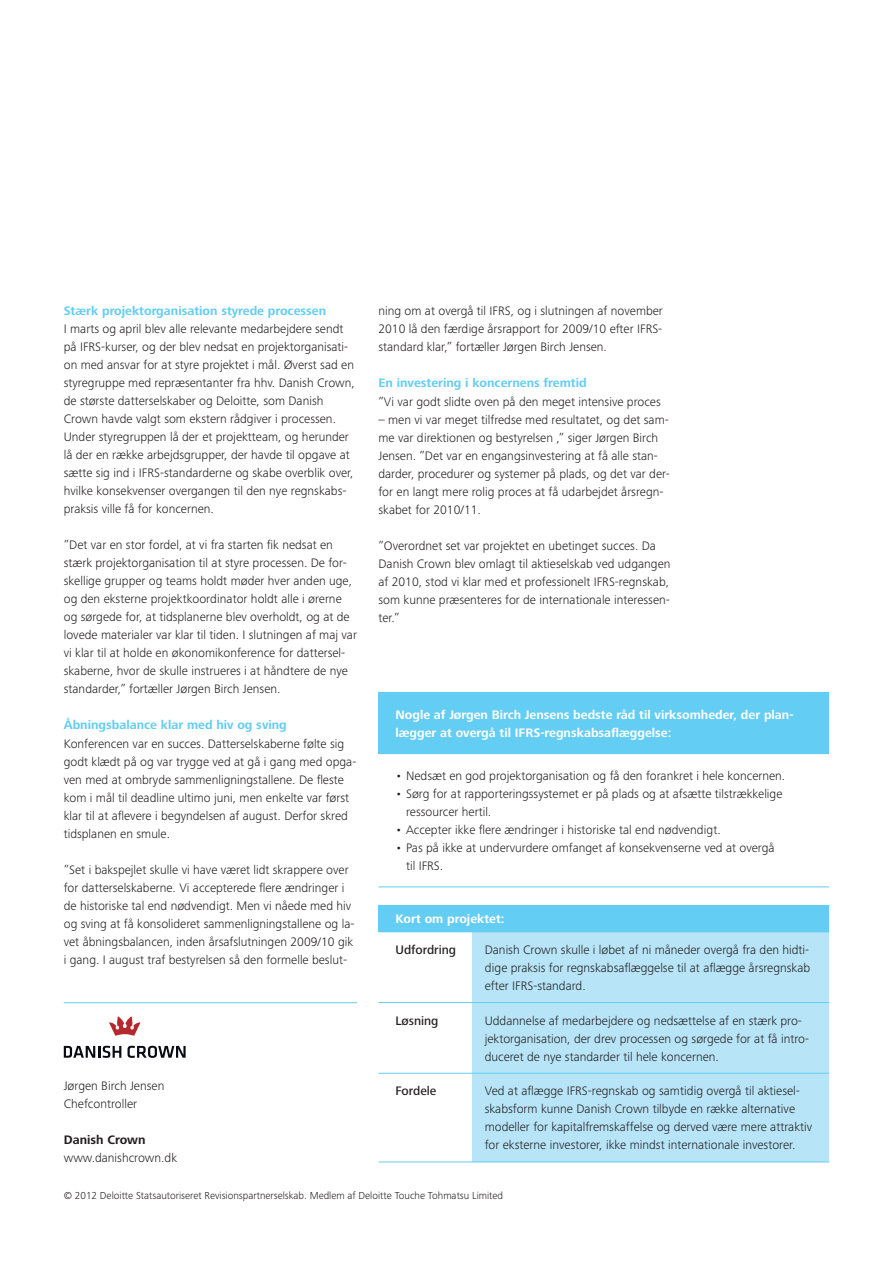
<style>
.page{position:relative;width:893px;height:1263px;background:#fff}
.page>*{position:absolute;margin:0;border:0;box-sizing:border-box;transform-origin:0 0}
.t1{font:300 12.75px/18px "Frutiger Next Pro";color:#231f20}
.t2{font:700 12.75px/18px "Frutiger Next Pro";color:#fff}
.t3{font:700 12.75px "Frutiger Next Pro";color:#63cdf3}
.t4{font:500 12.75px "Frutiger Next Pro";color:#231f20}
.t5{font:700 12.75px "Frutiger Next Pro";color:#231f20}
.t6{font:300 10.5px "Frutiger Next Pro";color:#231f20}
</style>
<div class="page">
<div style="left:378px;top:692px;width:451px;height:62px;background:#63cdf3"></div>
<hr style="left:378px;top:886px;width:451px;height:1px;background:#63cdf3">
<div style="left:378px;top:906px;width:451px;height:26px;background:#63cdf3"></div>
<div style="left:472px;top:932px;width:357px;height:229px;background:#b7e4f7"></div>
<hr style="left:378px;top:905px;width:94px;height:1px;background:#63cdf3">
<hr style="left:472px;top:905px;width:357px;height:1px;background:#63cdf3">
<hr style="left:378px;top:1002px;width:94px;height:1px;background:#63cdf3">
<hr style="left:472px;top:1002px;width:357px;height:1px;background:#63cdf3">
<hr style="left:378px;top:1073px;width:94px;height:1px;background:#63cdf3">
<hr style="left:472px;top:1073px;width:357px;height:1px;background:#63cdf3">
<hr style="left:378px;top:1161px;width:94px;height:1px;background:#63cdf3">
<hr style="left:472px;top:1161px;width:357px;height:1px;background:#63cdf3">
<hr style="left:64px;top:1002px;width:293px;height:1px;background:#63cdf3">
<svg style="left:109px;top:1016px;width:32px;height:20px"></svg>
<svg style="left:64px;top:1046px;width:57px;height:12px"></svg>
<svg style="left:128px;top:1046px;width:58px;height:12px"></svg>
<p class="t3" style="left:64px;top:304px;width:264px">Stærk projektorganisation styrede processen</p>
<p class="t1" style="left:64px;top:320px;width:293px">I marts og april blev alle relevante medarbejdere sendt på IFRS-kurser, og der blev nedsat en projektorganisati&shy;on med ansvar for at styre projektet i mål. Øverst sad en styregruppe med repræsentanter fra hhv. Danish Crown, de største datterselskaber og Deloitte, som Danish Crown havde valgt som ekstern rådgiver i processen.<br>Under styregruppen lå der et projektteam, og herunder lå der en række arbejdsgrupper, der havde til opgave at sætte sig ind i IFRS-standarderne og skabe overblik over, hvilke konsekvenser overgangen til den nye regnskabs&shy;praksis ville få for koncernen.</p>
<p class="t1" style="left:64px;top:536px;width:295px">”Det var en stor fordel, at vi fra starten fik nedsat en stærk projektorganisation til at styre processen. De for&shy;skellige grupper og teams holdt møder hver anden uge, og den eksterne projektkoordinator holdt alle i ørerne og sørgede for, at tidsplanerne blev overholdt, og at de lovede materialer var klar til tiden. I slutningen af maj var vi klar til at holde en økonomikonference for dattersel&shy;skaberne, hvor de skulle instrueres i at håndtere de nye standarder,” fortæller Jørgen Birch Jensen.</p>
<p class="t3" style="left:64px;top:718px;width:225px">Åbningsbalance klar med hiv og sving</p>
<p class="t1" style="left:64px;top:734px;width:294px">Konferencen var en succes. Datterselskaberne følte sig godt klædt på og var trygge ved at gå i gang med opga&shy;ven med at ombryde sammenligningstallene. De fleste kom i mål til deadline ultimo juni, men enkelte var først klar til at aflevere i begyndelsen af august. Derfor skred tidsplanen en smule.</p>
<p class="t1" style="left:64px;top:860px;width:292px">”Set i bakspejlet skulle vi have været lidt skrappere over for datterselskaberne. Vi accepterede flere ændringer i de historiske tal end nødvendigt. Men vi nåede med hiv og sving at få konsolideret sammenligningstallene og la&shy;vet åbningsbalancen, inden årsafslutningen 2009/10 gik i gang. I august traf bestyrelsen så den formelle beslut-</p>
<p class="t1" style="left:64px;top:1077px;width:102px">Jørgen Birch Jensen<br>Chefcontroller</p>
<p class="t5" style="left:64px;top:1133px;width:83px">Danish Crown</p>
<p class="t1" style="left:64px;top:1149px;width:115px">www.danishcrown.dk</p>
<p class="t1" style="left:378px;top:302px;width:286px;text-align:justify">ning om at overgå til IFRS, og i slutningen af november 2010 lå den færdige årsrapport for 2009/10 efter IFRS&shy;standard klar,” fortæller Jørgen Birch Jensen.</p>
<p class="t3" style="left:378px;top:376px;width:210px">En investering i koncernens fremtid</p>
<p class="t1" style="left:378px;top:392px;width:284px">”Vi var godt slidte oven på den meget intensive proces</p>
<p class="t1" style="left:378px;top:410px;width:293px">– men vi var meget tilfredse med resultatet, og det sam&shy;me var direktionen og bestyrelsen ,” siger Jørgen Birch Jensen. ”Det var en engangsinvestering at få alle stan&shy;darder, procedurer og systemer på plads, og det var der&shy;for en langt mere rolig proces at få udarbejdet årsregn&shy;skabet for 2010/11.</p>
<p class="t1" style="left:378px;top:536px;width:294px">”Overordnet set var projektet en ubetinget succes. Da Danish Crown blev omlagt til aktieselskab ved udgangen af 2010, stod vi klar med et professionelt IFRS-regnskab, som kunne præsenteres for de internationale interessen&shy;ter.”</p>
<p class="t2" style="left:395px;top:705px;width:400px">Nogle af Jørgen Birch Jensens bedste råd til virksomheder, der plan&shy;lægger at overgå til IFRS-regnskabsaflæggelse:</p>
<p class="t1" style="left:395px;top:767px;width:391px">• Nedsæt en god projektorganisation og få den forankret i hele koncernen.</p>
<p class="t1" style="left:406px;top:785px;width:378px;text-indent:-11px">• Sørg for at rapporteringssystemet er på plads og at afsætte tilstrækkelige ressourcer hertil.</p>
<p class="t1" style="left:395px;top:821px;width:327px">• Accepter ikke flere ændringer i historiske tal end nødvendigt.</p>
<p class="t1" style="left:406px;top:839px;width:370px;text-indent:-11px">• Pas på ikke at undervurdere omfanget af konsekvenserne ved at overgå til IFRS.</p>
<p class="t2" style="left:395px;top:910px;width:111px">Kort om projektet:</p>
<p class="t4" style="left:395px;top:942px;width:62px">Udfordring</p>
<p class="t1" style="left:485px;top:940px;width:327px;text-align:justify">Danish Crown skulle i løbet af ni måneder overgå fra den hidti&shy;dige praksis for regnskabsaflæggelse til at aflægge årsregnskab efter IFRS-standard.</p>
<p class="t4" style="left:395px;top:1013px;width:45px">Løsning</p>
<p class="t1" style="left:485px;top:1011px;width:326px">Uddannelse af medarbejdere og nedsættelse af en stærk pro&shy;jektorganisation, der drev processen og sørgede for at få intro&shy;duceret de nye standarder til hele koncernen.</p>
<p class="t4" style="left:395px;top:1084px;width:42px">Fordele</p>
<p class="t1" style="left:485px;top:1082px;width:329px">Ved at aflægge IFRS-regnskab og samtidig overgå til aktiesel&shy;skabsform kunne Danish Crown tilbyde en række alternative modeller for kapitalfremskaffelse og derved være mere attraktiv for eksterne investorer, ikke mindst internationale investorer.</p>
<p class="t6" style="left:64px;top:1190px;width:441px">© 2012 Deloitte Statsautoriseret Revisionspartnerselskab. Medlem af Deloitte Touche Tohmatsu Limited</p>
</div>
